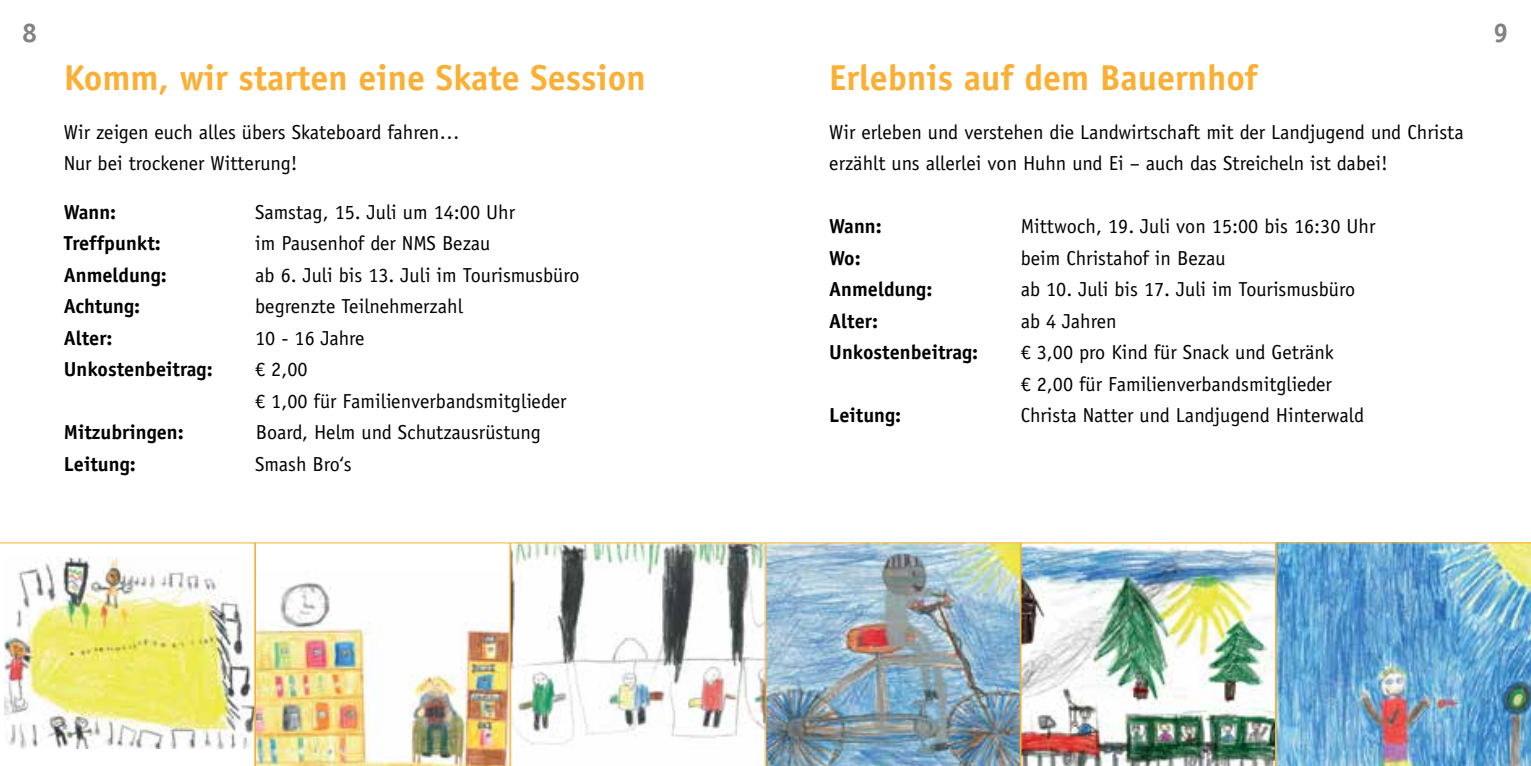
<style>
.page{position:relative;width:1531px;height:766px;background:#fff}
.page>*{position:absolute;margin:0;border:0;box-sizing:border-box;transform-origin:0 0}
.t1{font:700 36px "Officina Sans Std";color:#fbaf34}
.t2{font:700 27px "Officina Sans Std";color:#808285}
.t3{font:20.25px/31.5px "Officina Sans Std";color:#000}
.t4{font:700 20.25px "Officina Sans Std";color:#000}
</style>
<div class="page">
<img style="left:0;top:542px;width:255px;height:223px">
<img style="left:765px;top:542px;width:255px;height:223px">
<img style="left:255px;top:542px;width:255px;height:223px">
<img style="left:1020px;top:542px;width:256px;height:223px">
<svg style="left:510px;top:542px;width:255px;height:223px"></svg>
<img style="left:1276px;top:542px;width:255px;height:223px">
<h2 class="t2" style="left:22px;top:16px;width:17px">8</h2>
<h2 class="t2" style="left:1493px;top:16px;width:17px">9</h2>
<h1 class="t1" style="left:64px;top:55px;width:583px">Komm, wir starten eine Skate Session</h1>
<p class="t3" style="left:64px;top:116px;width:397px">Wir zeigen euch alles übers Skateboard fahren…<br>Nur bei trockener Witterung!</p>
<p class="t4" style="left:64px;top:199px;width:54px">Wann:</p>
<p class="t3" style="left:255px;top:196px;width:261px">Samstag, 15. Juli um 14:00 Uhr</p>
<p class="t4" style="left:64px;top:231px;width:99px">Treffpunkt:</p>
<p class="t3" style="left:255px;top:227px;width:237px">im Pausenhof der NMS Bezau</p>
<p class="t4" style="left:64px;top:262px;width:105px">Anmeldung:</p>
<p class="t3" style="left:255px;top:259px;width:326px">ab 6. Juli bis 13. Juli im Tourismusbüro</p>
<p class="t4" style="left:64px;top:294px;width:78px">Achtung:</p>
<p class="t3" style="left:255px;top:291px;width:209px">begrenzte Teilnehmerzahl</p>
<p class="t4" style="left:64px;top:325px;width:50px">Alter:</p>
<p class="t3" style="left:255px;top:322px;width:111px">10 - 16 Jahre</p>
<p class="t4" style="left:64px;top:357px;width:150px">Unkostenbeitrag:</p>
<p class="t3" style="left:255px;top:354px;width:313px">€ 2,00<br>€ 1,00 für Familienverbandsmitglieder</p>
<p class="t4" style="left:64px;top:420px;width:122px">Mitzubringen:</p>
<p class="t3" style="left:256px;top:417px;width:287px">Board, Helm und Schutzausrüstung</p>
<p class="t4" style="left:64px;top:451px;width:73px">Leitung:</p>
<p class="t3" style="left:255px;top:448px;width:98px">Smash Bro‘s</p>
<h1 class="t1" style="left:829px;top:55px;width:430px">Erlebnis auf dem Bauernhof</h1>
<p class="t3" style="left:829px;top:116px;width:636px">Wir erleben und verstehen die Landwirtschaft mit der Landjugend und Christa erzählt uns allerlei von Huhn und Ei – auch das Streicheln ist dabei!</p>
<p class="t4" style="left:829px;top:213px;width:54px">Wann:</p>
<p class="t3" style="left:1020px;top:210px;width:356px">Mittwoch, 19. Juli von 15:00 bis 16:30 Uhr</p>
<p class="t4" style="left:829px;top:245px;width:33px">Wo:</p>
<p class="t3" style="left:1020px;top:242px;width:206px">beim Christahof in Bezau</p>
<p class="t4" style="left:829px;top:276px;width:105px">Anmeldung:</p>
<p class="t3" style="left:1020px;top:273px;width:336px">ab 10. Juli bis 17. Juli im Tourismusbüro</p>
<p class="t4" style="left:829px;top:308px;width:50px">Alter:</p>
<p class="t3" style="left:1020px;top:305px;width:98px">ab 4 Jahren</p>
<p class="t4" style="left:829px;top:339px;width:150px">Unkostenbeitrag:</p>
<p class="t3" style="left:1020px;top:336px;width:315px">€ 3,00 pro Kind für Snack und Getränk € 2,00 für Familienverbandsmitglieder</p>
<p class="t4" style="left:829px;top:402px;width:73px">Leitung:</p>
<p class="t3" style="left:1020px;top:399px;width:345px">Christa Natter und Landjugend Hinterwald</p>
</div>
